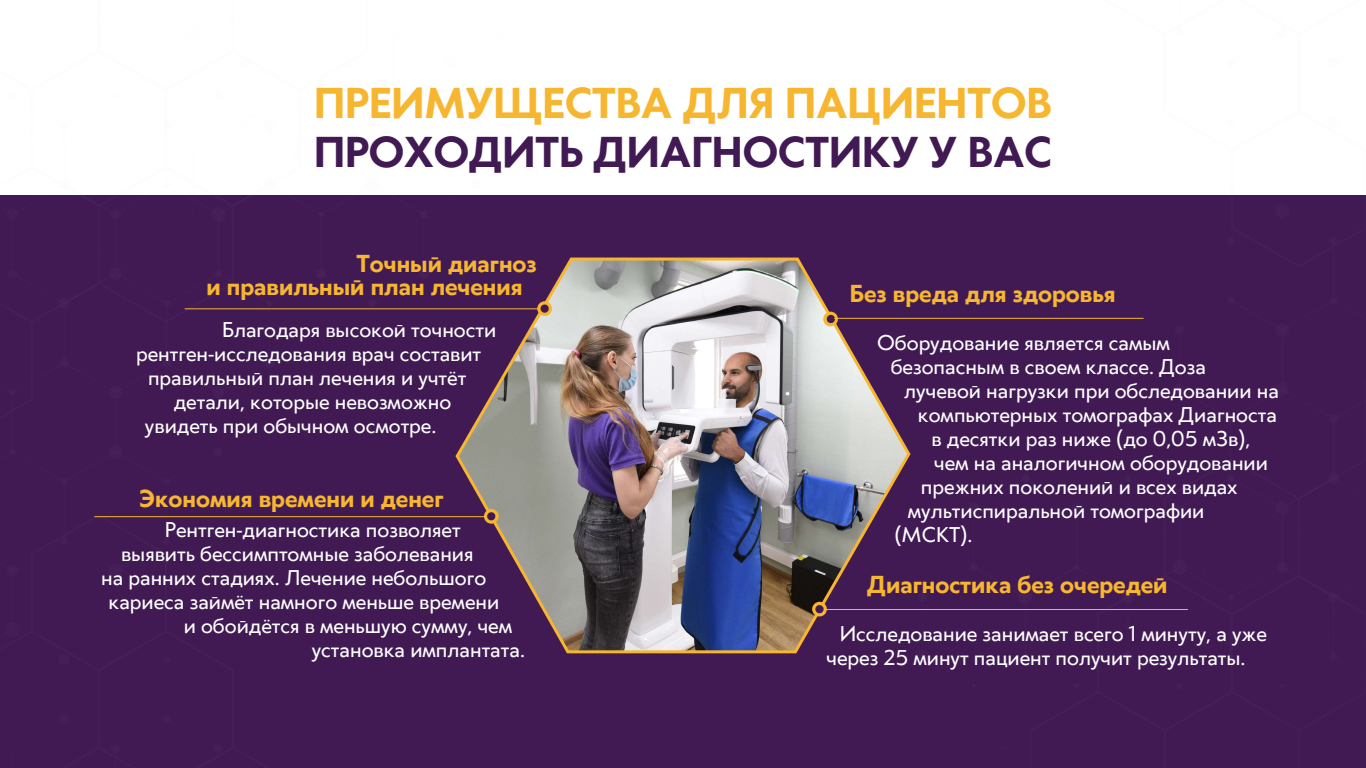
<style>
.page{position:relative;width:1366px;height:768px;background:#fff}
.page>*{position:absolute;margin:0;border:0;box-sizing:border-box;transform-origin:0 0}
.t1{font:700 40.5px "Klein";color:#f6b630}
.t2{font:700 40.5px "Klein";color:#411a54}
.t3{font:700 23px/23px "Klein";color:#f6b630}
.t4{font:20px/24px "Klein";color:#fff}
</style>
<div class="page">
<div style="left:1px;top:195px;width:1365px;height:573px;background:#411a54"></div>
<img style="left:590px;top:257px;width:217px;height:397px">
<svg style="left:807px;top:273px;width:381px;height:362px"></svg>
<svg style="left:0;top:195px;width:590px;height:573px"></svg>
<h1 class="t1" style="left:314px;top:72px;width:739px">ПРЕИМУЩЕСТВА ДЛЯ ПАЦИЕНТОВ</h1>
<h1 class="t2" style="left:314px;top:121px;width:739px">ПРОХОДИТЬ ДИАГНОСТИКУ У ВАС</h1>
<p class="t3" style="left:206px;top:251px;width:332px;text-indent:150px">Точный диагноз и правильный план лечения</p>
<p class="t4" style="left:222px;top:316px;width:276px">Благодаря высокой точности</p>
<p class="t4" style="left:136px;top:340px;width:347px">рентген-исследования врач составит</p>
<p class="t4" style="left:148px;top:364px;width:320px">правильный план лечения и учтёт</p>
<p class="t4" style="left:174px;top:388px;width:279px">детали, которые невозможно</p>
<p class="t4" style="left:145px;top:412px;width:293px">увидеть при обычном осмотре.</p>
<p class="t3" style="left:140px;top:486px;width:305px">Экономия времени и денег</p>
<p class="t4" style="left:165px;top:516px;width:297px">Рентген-диагностика позволяет</p>
<p class="t4" style="left:121px;top:540px;width:354px">выявить бессимптомные заболевания</p>
<p class="t4" style="left:101px;top:564px;width:387px">на ранних стадиях. Лечение небольшого</p>
<p class="t4" style="left:108px;top:588px;width:392px">кариеса займёт намного меньше времени</p>
<p class="t4" style="left:184px;top:612px;width:330px">и обойдётся в меньшую сумму, чем</p>
<p class="t4" style="left:312px;top:636px;width:215px">установка имплантата.</p>
<p class="t3" style="left:850px;top:281px;width:267px">Без вреда для здоровья</p>
<p class="t4" style="left:877px;top:330px;width:294px">Оборудование является самым</p>
<p class="t4" style="left:891px;top:354px;width:317px">безопасным в своем классе. Доза</p>
<p class="t4" style="left:904px;top:378px;width:376px">лучевой нагрузки при обследовании на</p>
<p class="t4" style="left:918px;top:402px;width:361px">компьютерных томографах Диагноста</p>
<p class="t4" style="left:931px;top:426px;width:321px">в десятки раз ниже (до 0,05 мЗв),</p>
<p class="t4" style="left:934px;top:450px;width:335px">чем на аналогичном оборудовании</p>
<p class="t4" style="left:921px;top:474px;width:318px">прежних поколений и всех видах</p>
<p class="t4" style="left:908px;top:498px;width:298px">мультиспиральной томографии</p>
<p class="t4" style="left:895px;top:522px;width:79px">(МСКТ).</p>
<p class="t3" style="left:867px;top:572px;width:302px">Диагностика без очередей</p>
<p class="t4" style="left:827px;top:621px;width:442px;text-indent:13px">Исследование занимает всего 1 минуту, а уже через 25 минут пациент получит результаты.</p>
</div>
